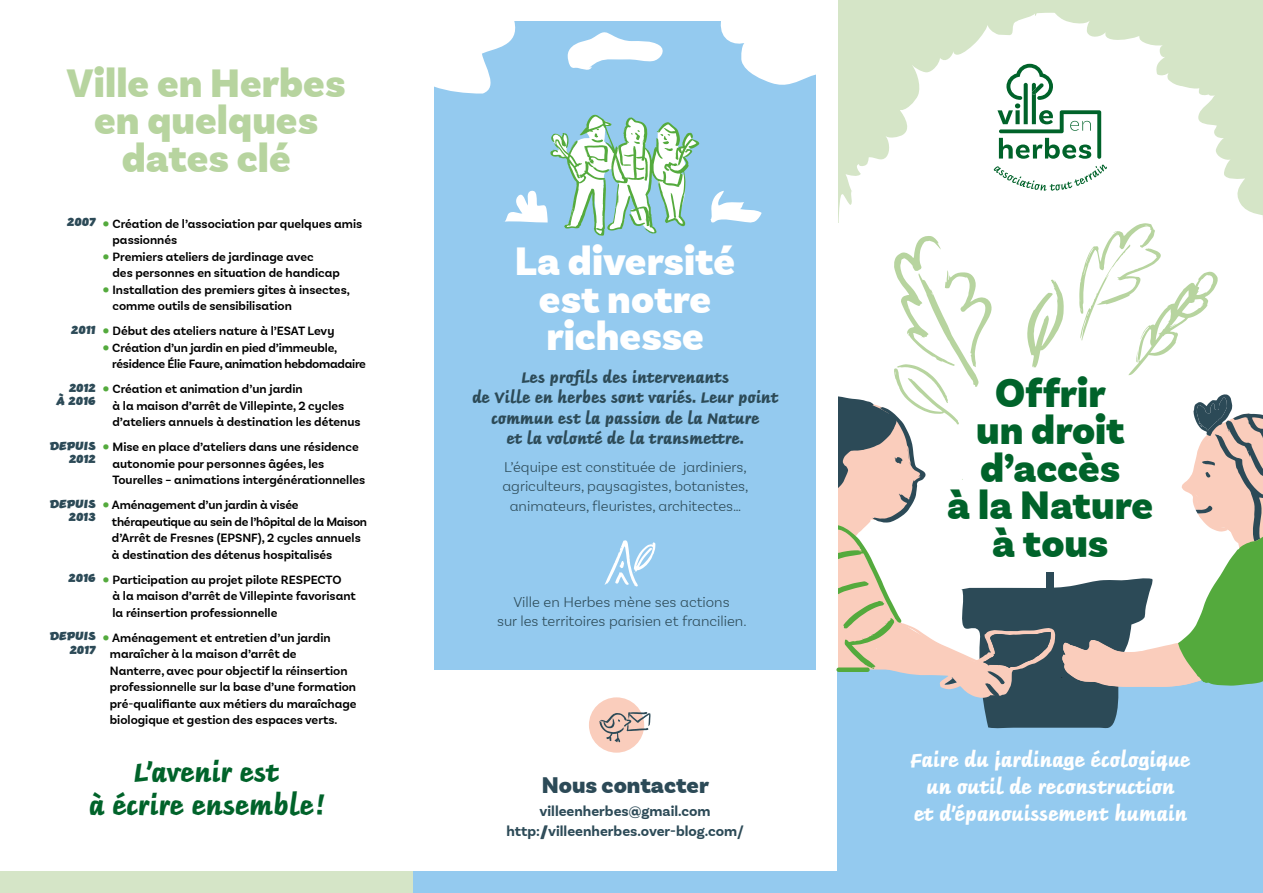
<style>
.page{position:relative;width:1263px;height:893px;background:#fff}
.page>*{position:absolute;margin:0;border:0;box-sizing:border-box;transform-origin:0 0}
.t1{font:900 42px/37.5px "Basic Sans";color:#00632a;text-align:center}
.t2{font:900 42px/37.5px "Basic Sans";color:#b7d49f;text-align:center}
.t3{font:900 42px/37.5px "Basic Sans";color:#fff;text-align:center}
.t4{font:700 28.5px/33px "Slandic";color:#00632a;text-align:center}
.t5{font:900 24px "Basic Sans";color:#2c4a57}
.t6{font:700 21px/27px "Slandic";color:#fff;text-align:center}
.t7{font:700 16.5px/20.2px "Slandic";color:#2c4a57;text-align:center}
.t8{font:300 15px/19.5px "Basic Sans Alt";color:#2c4a57;text-align:center}
.t9{font:700 15px/19.5px "Basic Sans";color:#2c4a57;text-align:center}
.t10{font:600 12.75px/16.5px "Basic Sans Alt";color:#000}
.t11{font:600 12.75px/16.5px "Basic Sans Alt";letter-spacing:-.02em;color:#000}
.t12{font:900 12.75px/13.5px "Slandic";letter-spacing:.01em;color:#2c4a57;text-align:right}
.s1{font-family:"Adelle Sans EXT";font-weight:800;color:#54aa3d}
</style>
<div class="page">
<div style="left:589px;top:697px;width:55px;height:56px;background:#facdbc;border-radius:50%"></div>
<div style="left:838px;top:669px;width:425px;height:224px;background:#94caef"></div>
<svg style="left:838px;top:0;width:210px;height:205px"></svg>
<svg style="left:1048px;top:0;width:215px;height:217px"></svg>
<svg style="left:599px;top:712px;width:51px;height:30px"></svg>
<div style="left:434px;top:21px;width:382px;height:648px;background:#94caef"></div>
<svg style="left:434px;top:21px;width:82px;height:73px"></svg>
<svg style="left:568px;top:32px;width:95px;height:38px"></svg>
<svg style="left:720px;top:21px;width:96px;height:64px"></svg>
<svg style="left:710px;top:191px;width:52px;height:32px"></svg>
<svg style="left:504px;top:115px;width:195px;height:121px"></svg>
<div style="left:412px;top:872px;width:426px;height:21px;background:#94caef"></div>
<div style="left:0;top:872px;width:412px;height:21px;background:#d5e5c7"></div>
<svg style="left:836px;top:223px;width:427px;height:506px"></svg>
<svg style="left:605px;top:540px;width:50px;height:46px"></svg>
<div style="left:839px;top:667px;width:28px;height:5px;background:#54aa3d"></div>
<svg style="left:997px;top:64px;width:104px;height:95px"></svg>
<svg style="left:994px;top:165px;width:113px;height:26px"></svg>
<h1 class="t2" style="left:67px;top:65px;width:280px">Ville en Herbes en quelques dates clé</h1>
<p class="t12" style="left:67px;top:213px;width:30px">2007</p>
<p class="t10" style="left:113px;top:215px;width:251px;text-indent:-10px"><span class="s1">●</span> Création de l’association par quelques amis passionnés</p>
<p class="t10" style="left:113px;top:248px;width:229px;text-indent:-10px"><span class="s1">●</span> Premiers ateliers de jardinage avec<br>des personnes en situation de handicap</p>
<p class="t10" style="left:113px;top:281px;width:239px;text-indent:-10px"><span class="s1">●</span> Installation des premiers gites à insectes, comme outils de sensibilisation</p>
<p class="t10" style="left:102px;top:323px;width:234px"><span class="s1">●</span> Début des ateliers nature à l’ESAT Levy</p>
<p class="t11" style="left:112px;top:339px;width:255px;text-indent:-10px"><span class="s1">●</span> Création d’un jardin en pied d’immeuble, résidence Élie Faure, animation hebdomadaire</p>
<p class="t10" style="left:113px;top:381px;width:250px;text-indent:-10px"><span class="s1">●</span> Création et animation d’un jardin<br>à la maison d’arrêt de Villepinte, 2 cycles d’ateliers annuels à destination les détenus</p>
<p class="t10" style="left:113px;top:439px;width:254px;text-indent:-10px"><span class="s1">●</span> Mise en place d’ateliers dans une résidence autonomie pour personnes âgées, les<br>Tourelles – animations intergénérationnelles</p>
<p class="t10" style="left:112px;top:497px;width:257px;text-indent:-10px"><span class="s1">●</span> Aménagement d’un jardin à visée thérapeutique au sein de l’hôpital de la Maison d’Arrêt de Fresnes (EPSNF), 2 cycles annuels à destination des détenus hospitalisés</p>
<p class="t10" style="left:113px;top:571px;width:245px;text-indent:-10px"><span class="s1">●</span> Participation au projet pilote RESPECTO<br>à la maison d’arrêt de Villepinte favorisant la réinsertion professionnelle</p>
<p class="t10" style="left:110px;top:629px;width:248px;text-indent:-8px"><span class="s1">●</span> Aménagement et entretien d’un jardin maraîcher à la maison d’arrêt de<br>Nanterre, avec pour objectif la réinsertion professionnelle sur la base d’une formation pré-qualifiante aux métiers du maraîchage biologique et gestion des espaces verts.</p>
<p class="t12" style="left:71px;top:321px;width:26px">2011</p>
<p class="t12" style="left:57px;top:379px;width:41px">2012<br>À 2016</p>
<p class="t12" style="left:50px;top:437px;width:47px">DEPUIS<br>2012</p>
<p class="t12" style="left:50px;top:495px;width:47px">DEPUIS<br>2013</p>
<p class="t12" style="left:69px;top:569px;width:29px">2016</p>
<p class="t12" style="left:50px;top:627px;width:47px">DEPUIS<br>2017</p>
<h2 class="t4" style="left:89px;top:752px;width:237px">L’avenir est<br>à écrire ensemble!</h2>
<h1 class="t3" style="left:515px;top:243px;width:222px">La diversité est notre richesse</h1>
<p class="t7" style="left:472px;top:365px;width:308px">Les profils des intervenants<br>de Ville en herbes sont variés. Leur point commun est la passion de la Nature<br>et la volonté de la transmettre.</p>
<p class="t8" style="left:502px;top:457px;width:248px">L’équipe est constituée de jardiniers, agriculteurs, paysagistes, botanistes, animateurs, fleuristes, architectes…</p>
<p class="t8" style="left:497px;top:592px;width:251px">Ville en Herbes mène ses actions<br>sur les territoires parisien et francilien.</p>
<h3 class="t5" style="left:542px;top:770px;width:168px">Nous contacter</h3>
<p class="t9" style="left:506px;top:802px;width:239px">villeenherbes@gmail.com http://villeenherbes.over-blog.com/</p>
<h1 class="t1" style="left:947px;top:375px;width:207px">Offrir<br>un droit d’accès<br>à la Nature à tous</h1>
<h3 class="t6" style="left:910px;top:743px;width:281px">Faire du jardinage écologique un outil de reconstruction<br>et d’épanouissement humain</h3>
</div>
